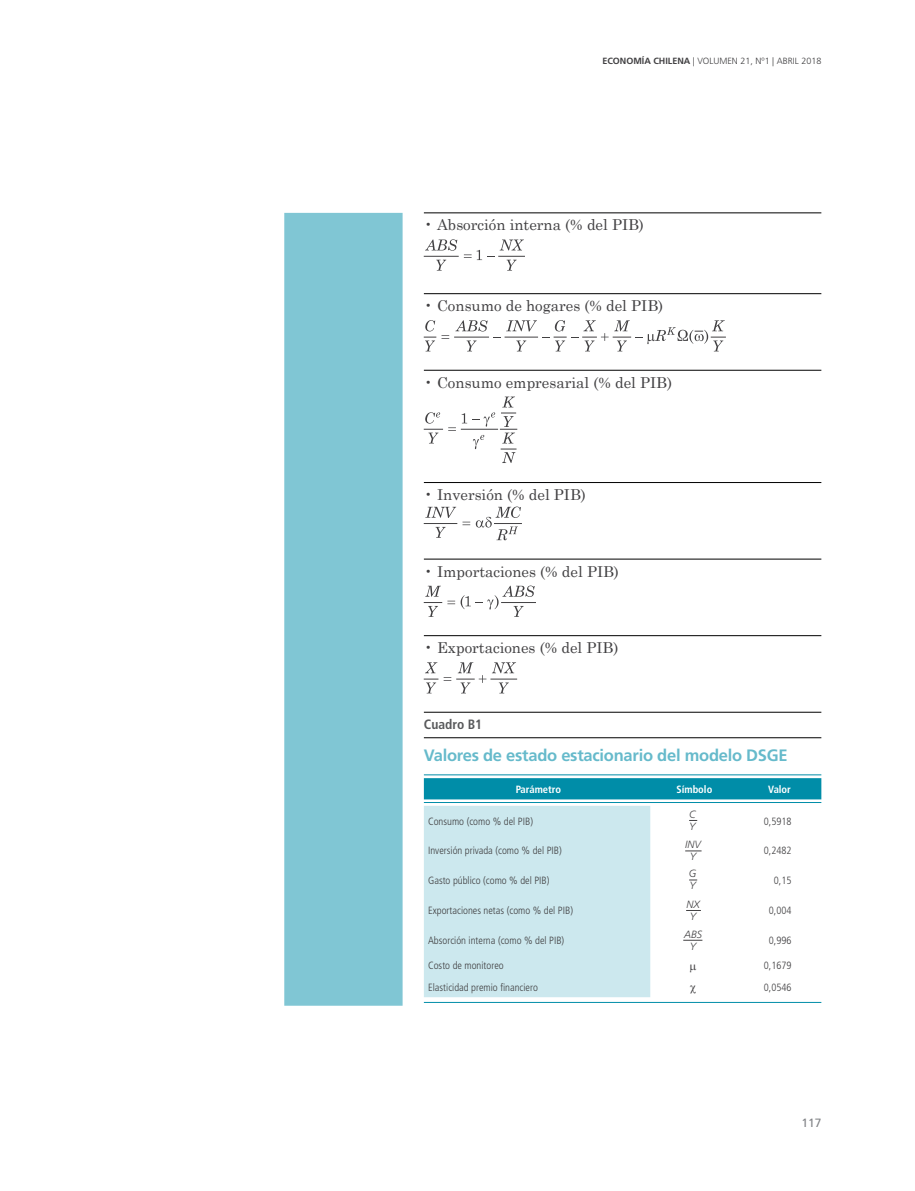
<style>
.page{position:relative;width:915px;height:1191px;background:#fff}
.page>*{position:absolute;margin:0;border:0;box-sizing:border-box;transform-origin:0 0}
.t1{font:700 16.5px "Frutiger LT Std";letter-spacing:-.015em;color:#66bacb}
.t2{font:15px "Century Schoolbook";color:#414042}
.t3{font:700 condensed 13.5px "Frutiger LT Std";color:#58595b}
.t4{font:12px "Frutiger LT Std";color:#808285}
.t5{font:300 condensed 10.5px "Frutiger LT Std";color:#414042}
.t6{font:700 condensed 10.5px "Frutiger LT Std";color:#fff}
.t7{font:italic 300 10.5px/12px "Frutiger LT Std";color:#414042;text-align:center}
.t8{font:300 9px "Frutiger LT Std";color:#414042}
.s1{font-weight:700}
</style>
<div class="page">
<div style="left:284px;top:213px;width:118px;height:792px;background:#80c6d4"></div>
<hr style="left:423px;top:213px;width:398px;height:1px;background:#000">
<hr style="left:423px;top:293px;width:398px;height:1px;background:#000">
<hr style="left:423px;top:370px;width:398px;height:1px;background:#000">
<hr style="left:423px;top:482px;width:398px;height:1px;background:#000">
<hr style="left:423px;top:559px;width:398px;height:1px;background:#000">
<hr style="left:423px;top:635px;width:398px;height:1px;background:#000">
<hr style="left:423px;top:712px;width:398px;height:1px;background:#000">
<hr style="left:423px;top:737px;width:398px;height:1px;background:#000">
<hr style="left:424px;top:256px;width:34px;height:1px;background:#414042">
<svg style="left:425px;top:239px;width:32px;height:12px"></svg>
<svg style="left:436px;top:260px;width:10px;height:11px"></svg>
<svg style="left:463px;top:239px;width:61px;height:32px"></svg>
<hr style="left:454px;top:337px;width:34px;height:1px;background:#414042">
<hr style="left:505px;top:337px;width:32px;height:1px;background:#414042">
<svg style="left:425px;top:320px;width:10px;height:11px"></svg>
<svg style="left:455px;top:320px;width:32px;height:11px"></svg>
<svg style="left:424px;top:337px;width:11px;height:14px"></svg>
<svg style="left:466px;top:340px;width:10px;height:11px"></svg>
<svg style="left:441px;top:335px;width:8px;height:4px"></svg>
<svg style="left:506px;top:320px;width:219px;height:31px"></svg>
<svg style="left:425px;top:412px;width:15px;height:11px"></svg>
<svg style="left:424px;top:429px;width:18px;height:14px"></svg>
<svg style="left:448px;top:396px;width:68px;height:67px"></svg>
<hr style="left:424px;top:523px;width:32px;height:1px;background:#414042">
<svg style="left:425px;top:507px;width:31px;height:11px"></svg>
<svg style="left:435px;top:527px;width:10px;height:11px"></svg>
<svg style="left:462px;top:506px;width:59px;height:34px"></svg>
<hr style="left:501px;top:602px;width:34px;height:1px;background:#414042">
<svg style="left:426px;top:586px;width:15px;height:10px"></svg>
<svg style="left:424px;top:602px;width:17px;height:15px"></svg>
<svg style="left:447px;top:585px;width:87px;height:32px"></svg>
<svg style="left:424px;top:662px;width:92px;height:31px"></svg>
<svg style="left:423px;top:775px;width:398px;height:1px"></svg>
<hr style="left:423px;top:774px;width:398px;height:1px;background:#008da8">
<div style="left:423px;top:778px;width:398px;height:21px;background:#008da8"></div>
<div style="left:424px;top:806px;width:226px;height:191px;background:#cce8ee"></div>
<hr style="left:423px;top:802px;width:398px;height:1px;background:#008da8">
<svg style="left:685px;top:850px;width:16px;height:1px"></svg>
<svg style="left:686px;top:910px;width:14px;height:1px"></svg>
<svg style="left:683px;top:940px;width:19px;height:1px"></svg>
<svg style="left:424px;top:1001px;width:397px;height:1px"></svg>
<hr style="left:423px;top:1002px;width:398px;height:1px;background:#008da8">
<p class="t8" style="left:602px;top:56px;width:220px"><span class="s1">ECONOMÍA CHILENA</span> | VOLUMEN 21, Nº1 | Abril 2018</p>
<h2 class="t2" style="left:423px;top:212px;width:221px">• Absorción interna (% del PIB)</h2>
<h2 class="t2" style="left:423px;top:293px;width:241px">• Consumo de hogares (% del PIB)</h2>
<h2 class="t2" style="left:423px;top:370px;width:249px">• Consumo empresarial (% del PIB)</h2>
<h2 class="t2" style="left:423px;top:482px;width:163px">• Inversión (% del PIB)</h2>
<h2 class="t2" style="left:423px;top:558px;width:196px">• Importaciones (% del PIB)</h2>
<h2 class="t2" style="left:423px;top:635px;width:196px">• Exportaciones (% del PIB)</h2>
<p class="t3" style="left:423px;top:716px;width:60px">Cuadro B1</p>
<h1 class="t1" style="left:423px;top:745px;width:365px">Valores de estado estacionario del modelo DSGE</h1>
<p class="t6" style="left:515px;top:783px;width:47px">Parámetro</p>
<p class="t6" style="left:676px;top:783px;width:37px">Símbolo</p>
<p class="t6" style="left:768px;top:783px;width:24px">Valor</p>
<p class="t5" style="left:428px;top:815px;width:106px">Consumo (como % del PIB)</p>
<p class="t7" style="left:689px;top:808px;width:8px;text-align:left">C<br>Y</p>
<p class="t5" style="left:763px;top:815px;width:29px">0,5918</p>
<p class="t5" style="left:428px;top:845px;width:135px">Inversión privada (como % del PIB)</p>
<p class="t7" style="left:685px;top:839px;width:17px">INV<br>Y</p>
<p class="t5" style="left:763px;top:845px;width:29px">0,2482</p>
<p class="t5" style="left:428px;top:874px;width:123px">Gasto público (como % del PIB)</p>
<p class="t7" style="left:688px;top:868px;width:9px;text-align:left">G<br>Y</p>
<p class="t5" style="left:773px;top:874px;width:19px">0,15</p>
<p class="t5" style="left:428px;top:904px;width:146px">Exportaciones netas (como % del PIB)</p>
<p class="t7" style="left:686px;top:898px;width:15px">NX<br>Y</p>
<p class="t5" style="left:768px;top:904px;width:24px">0,004</p>
<p class="t5" style="left:428px;top:934px;width:138px">Absorción interna (como % del PIB)</p>
<p class="t7" style="left:683px;top:928px;width:20px">ABS<br>Y</p>
<p class="t5" style="left:768px;top:934px;width:24px">0,996</p>
<p class="t5" style="left:428px;top:959px;width:77px">Costo de monitoreo</p>
<p class="t5" style="left:763px;top:959px;width:29px">0,1679</p>
<p class="t5" style="left:428px;top:981px;width:111px">Elasticidad premio financiero</p>
<p class="t5" style="left:763px;top:981px;width:29px">0,0546</p>
<p class="t4" style="left:801px;top:1116px;width:22px">117</p>
</div>
